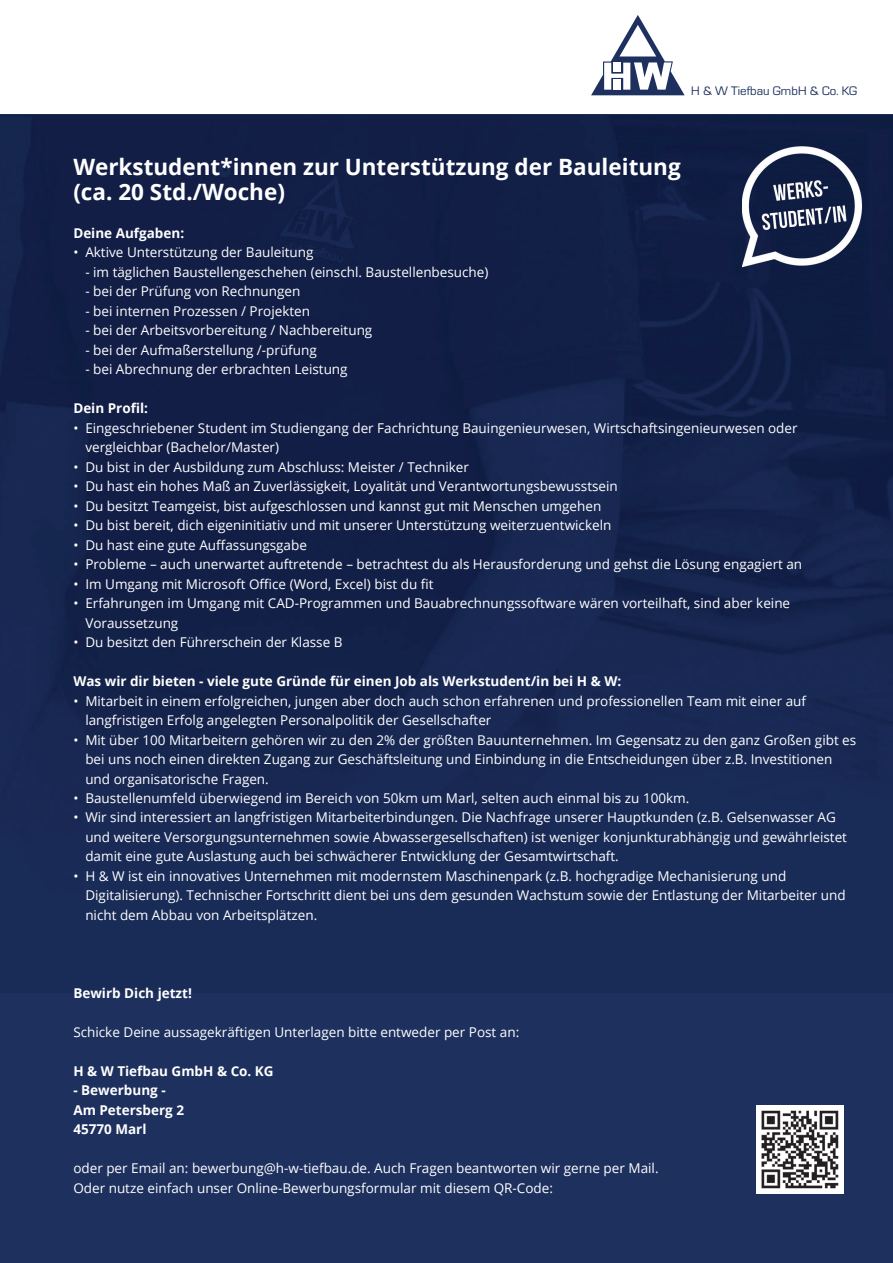
<style>
.page{position:relative;width:893px;height:1263px;background:#fff}
.page>*{position:absolute;margin:0;border:0;box-sizing:border-box;transform-origin:0 0}
.t1{font:700 22.5px/25.5px "Open Sans";color:#fff}
.t2{font:13.5px/19.5px "Open Sans";color:#fff}
.t3{font:700 13.5px/19.5px "Open Sans";color:#fff}
.t4{font:12.9px "Eurostile T";color:#1d305e}
</style>
<div class="page">
<div style="left:0;top:115px;width:893px;height:1148px;background:#1d305e"></div>
<img style="left:0;top:115px;width:893px;height:719px">
<img style="left:742px;top:146px;width:120px;height:121px">
<img style="left:756px;top:1106px;width:88px;height:87px">
<svg style="left:591px;top:15px;width:94px;height:80px"></svg>
<p class="t4" style="left:691px;top:84px;width:167px">H &amp; W Tiefbau GmbH &amp; Co. KG</p>
<h1 class="t1" style="left:73px;top:153px;width:609px">Werkstudent*innen zur Unterstützung der Bauleitung (ca. 20 Std./Woche)</h1>
<p class="t3" style="left:73px;top:223px;width:112px">Deine Aufgaben:</p>
<p class="t2" style="left:73px;top:242px;width:242px">• Aktive Unterstützung der Bauleitung</p>
<p class="t2" style="left:85px;top:262px;width:405px">- im täglichen Baustellengeschehen (einschl. Baustellenbesuche)</p>
<p class="t2" style="left:85px;top:281px;width:216px">- bei der Prüfung von Rechnungen</p>
<p class="t2" style="left:85px;top:301px;width:226px">- bei internen Prozessen / Projekten</p>
<p class="t2" style="left:85px;top:320px;width:288px">- bei der Arbeitsvorbereitung / Nachbereitung</p>
<p class="t2" style="left:85px;top:340px;width:233px">- bei der Aufmaßerstellung /-prüfung</p>
<p class="t2" style="left:85px;top:359px;width:264px">- bei Abrechnung der erbrachten Leistung</p>
<p class="t3" style="left:73px;top:398px;width:76px">Dein Profil:</p>
<p class="t2" style="left:85px;top:417px;width:714px;text-indent:-12px">• Eingeschriebener Student im Studiengang der Fachrichtung Bauingenieurwesen, Wirtschaftsingenieurwesen oder vergleichbar (Bachelor/Master)</p>
<p class="t2" style="left:73px;top:456px;width:397px">• Du bist in der Ausbildung zum Abschluss: Meister / Techniker</p>
<p class="t2" style="left:73px;top:476px;width:546px">• Du hast ein hohes Maß an Zuverlässigkeit, Loyalität und Verantwortungsbewusstsein</p>
<p class="t2" style="left:73px;top:495px;width:529px">• Du besitzt Teamgeist, bist aufgeschlossen und kannst gut mit Menschen umgehen</p>
<p class="t2" style="left:73px;top:515px;width:540px">• Du bist bereit, dich eigeninitiativ und mit unserer Unterstützung weiterzuentwickeln</p>
<p class="t2" style="left:73px;top:534px;width:235px">• Du hast eine gute Auffassungsgabe</p>
<p class="t2" style="left:73px;top:554px;width:730px">• Probleme – auch unerwartet auftretende – betrachtest du als Herausforderung und gehst die Lösung engagiert an</p>
<p class="t2" style="left:73px;top:573px;width:362px">• Im Umgang mit Microsoft Office (Word, Excel) bist du fit</p>
<p class="t2" style="left:85px;top:593px;width:706px;text-indent:-12px">• Erfahrungen im Umgang mit CAD-Programmen und Bauabrechnungssoftware wären vorteilhaft, sind aber keine<br>Voraussetzung</p>
<p class="t2" style="left:73px;top:632px;width:271px">• Du besitzt den Führerschein der Klasse B</p>
<p class="t3" style="left:73px;top:671px;width:549px">Was wir dir bieten - viele gute Gründe für einen Job als Werkstudent/in bei H &amp; W:</p>
<p class="t2" style="left:85px;top:690px;width:722px;text-indent:-12px">• Mitarbeit in einem erfolgreichen, jungen aber doch auch schon erfahrenen und professionellen Team mit einer auf langfristigen Erfolg angelegten Personalpolitik der Gesellschafter</p>
<p class="t2" style="left:85px;top:729px;width:772px;text-indent:-12px">• Mit über 100 Mitarbeitern gehören wir zu den 2% der größten Bauunternehmen. Im Gegensatz zu den ganz Großen gibt es bei uns noch einen direkten Zugang zur Geschäftsleitung und Einbindung in die Entscheidungen über z.B. Investitionen und organisatorische Fragen.</p>
<p class="t2" style="left:73px;top:788px;width:618px">• Baustellenumfeld überwiegend im Bereich von 50km um Marl, selten auch einmal bis zu 100km.</p>
<p class="t2" style="left:85px;top:807px;width:763px;text-indent:-12px">• Wir sind interessiert an langfristigen Mitarbeiterbindungen. Die Nachfrage unserer Hauptkunden (z.B. Gelsenwasser AG und weitere Versorgungsunternehmen sowie Abwassergesellschaften) ist weniger konjunkturabhängig und gewährleistet damit eine gute Auslastung auch bei schwächerer Entwicklung der Gesamtwirtschaft.</p>
<p class="t2" style="left:85px;top:866px;width:762px;text-indent:-12px">• H &amp; W ist ein innovatives Unternehmen mit modernstem Maschinenpark (z.B. hochgradige Mechanisierung und<br>Digitalisierung). Technischer Fortschritt dient bei uns dem gesunden Wachstum sowie der Entlastung der Mitarbeiter und nicht dem Abbau von Arbeitsplätzen.</p>
<p class="t3" style="left:73px;top:983px;width:120px">Bewirb Dich jetzt!</p>
<p class="t2" style="left:73px;top:1022px;width:447px">Schicke Deine aussagekräftigen Unterlagen bitte entweder per Post an:</p>
<p class="t3" style="left:73px;top:1061px;width:202px">H &amp; W Tiefbau GmbH &amp; Co. KG</p>
<p class="t3" style="left:73px;top:1080px;width:112px">- Bewerbung -<br>Am Petersberg 2<br>45770 Marl</p>
<p class="t2" style="left:73px;top:1158px;width:587px">oder per Email an: bewerbung@h-w-tiefbau.de. Auch Fragen beantworten wir gerne per Mail.<br>Oder nutze einfach unser Online-Bewerbungsformular mit diesem QR-Code:</p>
</div>
